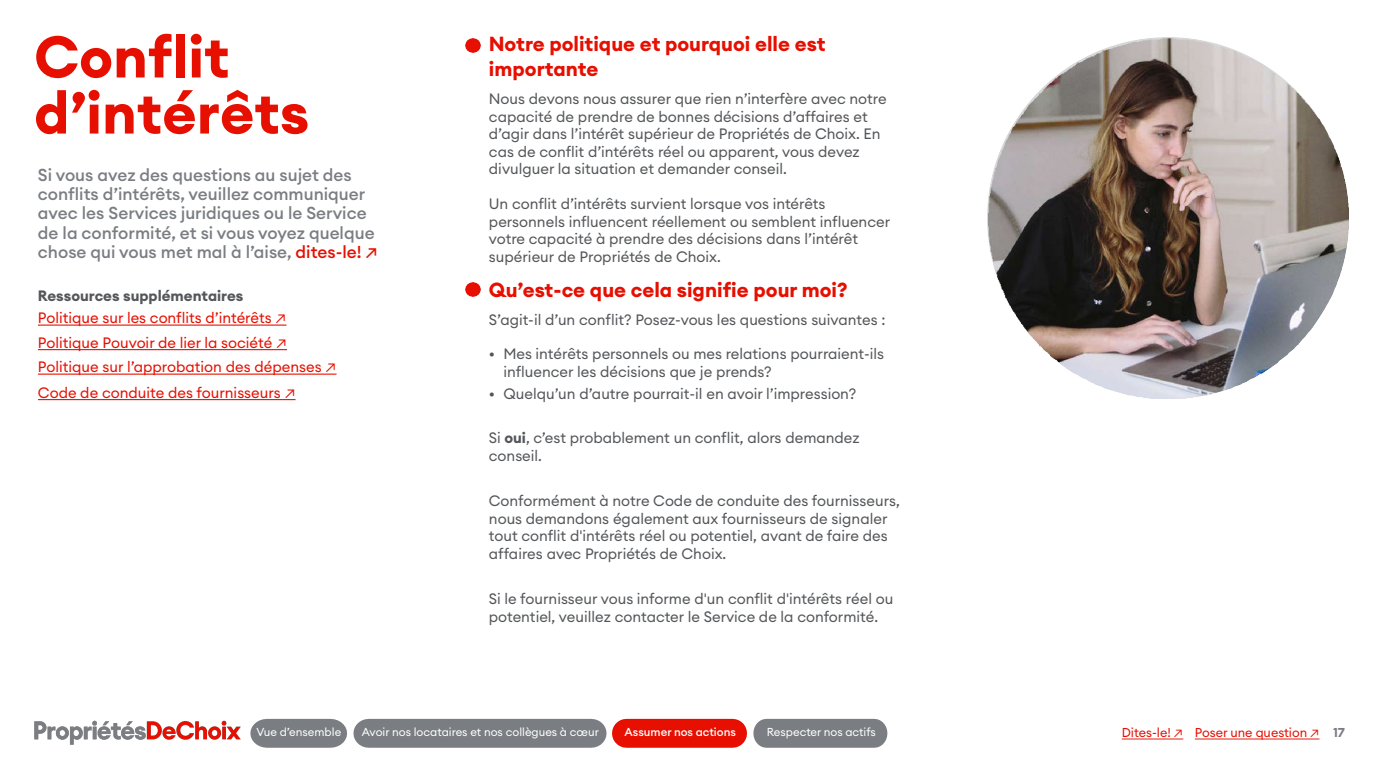
<style>
.page{position:relative;width:1386px;height:780px;background:#fff}
.page>*{position:absolute;margin:0;border:0;box-sizing:border-box;transform-origin:0 0}
.t1{font:700 57.75px/56px "Euclid Circular A";color:#e60f00}
.t2{font:700 20.12px/24.2px "Euclid Circular A";color:#e60f00}
.t3{font:500 17.06px/19.2px "Euclid Circular A";color:#7a7d82}
.t4{font:14.88px/17.5px "Euclid Circular A";color:#545659}
.t5{font:14.88px "Euclid Circular A";color:#e60f00}
.t6{font:700 14.88px "Euclid Circular A";color:#545659}
.Slide{font:12.69px "Euclid Circular A";color:#e60f00}
.Slide-2{font:11.38px "Euclid Circular A";color:#fff}
.t7{font:500 11.38px "Euclid Circular A";color:#fff}
.s1{color:#e60f00}
.s2{font-weight:700}
.s3{font-weight:700;color:#7a7d82}
</style>
<div class="page">
<img style="left:34px;top:720px;width:207px;height:25px">
<img style="left:987px;top:38px;width:361px;height:360px">
<img style="left:465px;top:38px;width:15px;height:14px">
<img style="left:465px;top:282px;width:15px;height:15px">
<svg style="left:753px;top:718px;width:134px;height:29px;background:#83858a"></svg>
<svg style="left:612px;top:718px;width:135px;height:29px;background:#e72012"></svg>
<svg style="left:250px;top:718px;width:97px;height:29px;background:#878a8e"></svg>
<div style="left:353px;top:718px;width:253px;height:29px;background:#7a7d82"></div>
<svg style="left:1121px;top:738px;width:61px;height:1px"></svg>
<svg style="left:1194px;top:738px;width:125px;height:1px"></svg>
<svg style="left:38px;top:324px;width:248px;height:1px"></svg>
<svg style="left:38px;top:349px;width:249px;height:1px"></svg>
<svg style="left:38px;top:373px;width:298px;height:1px"></svg>
<svg style="left:38px;top:399px;width:257px;height:1px"></svg>
<h2 class="t1" style="left:34px;top:30px;width:277px">Conflit d’intérêts</h2>
<p class="t3" style="left:38px;top:165px;width:341px">Si vous avez des questions au sujet des conflits d’intérêts, veuillez communiquer avec les Services juridiques ou le Service de la conformité, et si vous voyez quelque chose qui vous met mal à l’aise, <span class="s1">dites-le! ↗</span></p>
<p class="t6" style="left:38px;top:286px;width:207px">Ressources supplémentaires</p>
<p class="t5" style="left:38px;top:308px;width:250px">Politique sur les conflits d’intérêts ↗</p>
<p class="t5" style="left:38px;top:332px;width:250px">Politique Pouvoir de lier la société ↗</p>
<p class="t5" style="left:38px;top:357px;width:300px">Politique sur l’approbation des dépenses ↗</p>
<p class="t5" style="left:38px;top:382px;width:259px">Code de conduite des fournisseurs ↗</p>
<p class="t2" style="left:489px;top:32px;width:338px">Notre politique et pourquoi elle est importante</p>
<p class="t4" style="left:489px;top:90px;width:399px">Nous devons nous assurer que rien n’interfère avec notre capacité de prendre de bonnes décisions d’affaires et d’agir dans l’intérêt supérieur de Propriétés de Choix. En cas de conflit d’intérêts réel ou apparent, vous devez divulguer la situation et demander conseil.</p>
<p class="t4" style="left:489px;top:195px;width:402px">Un conflit d’intérêts survient lorsque vos intérêts personnels influencent réellement ou semblent influencer votre capacité à prendre des décisions dans l’intérêt supérieur de Propriétés de Choix.</p>
<p class="t2" style="left:489px;top:278px;width:360px">Qu’est-ce que cela signifie pour moi?</p>
<p class="t4" style="left:489px;top:310px;width:398px">S’agit-il d’un conflit? Posez-vous les questions suivantes :</p>
<p class="t4" style="left:503px;top:345px;width:382px;text-indent:-14px">• Mes intérêts personnels ou mes relations pourraient-ils influencer les décisions que je prends?</p>
<p class="t4" style="left:489px;top:384px;width:369px">• Quelqu’un d’autre pourrait-il en avoir l’impression?</p>
<p class="t4" style="left:489px;top:429px;width:372px;line-height:17.8px">Si <span class="s2">oui</span>, c’est probablement un conflit, alors demandez conseil.</p>
<p class="t4" style="left:489px;top:491px;width:412px;line-height:17.8px">Conformément à notre Code de conduite des fournisseurs, nous demandons également aux fournisseurs de signaler tout conflit d'intérêts réel ou potentiel, avant de faire des affaires avec Propriétés de Choix.</p>
<p class="t4" style="left:489px;top:589px;width:406px;line-height:17.8px">Si le fournisseur vous informe d'un conflit d'intérêts réel ou potentiel, veuillez contacter le Service de la conformité.</p>
<p class="Slide-2" style="left:256px;top:724px;width:86px">Vue d’ensemble</p>
<p class="Slide-2" style="left:362px;top:724px;width:238px">Avoir nos locataires et nos collègues à cœur</p>
<p class="t7" style="left:624px;top:724px;width:113px">Assumer nos actions</p>
<p class="Slide-2" style="left:766px;top:724px;width:111px">Respecter nos actifs</p>
<p class="Slide" style="left:1121px;top:724px;width:63px">Dites-le! ↗</p>
<p class="Slide" style="left:1194px;top:724px;width:151px">Poser une question ↗ <span class="s3">17</span></p>
</div>
